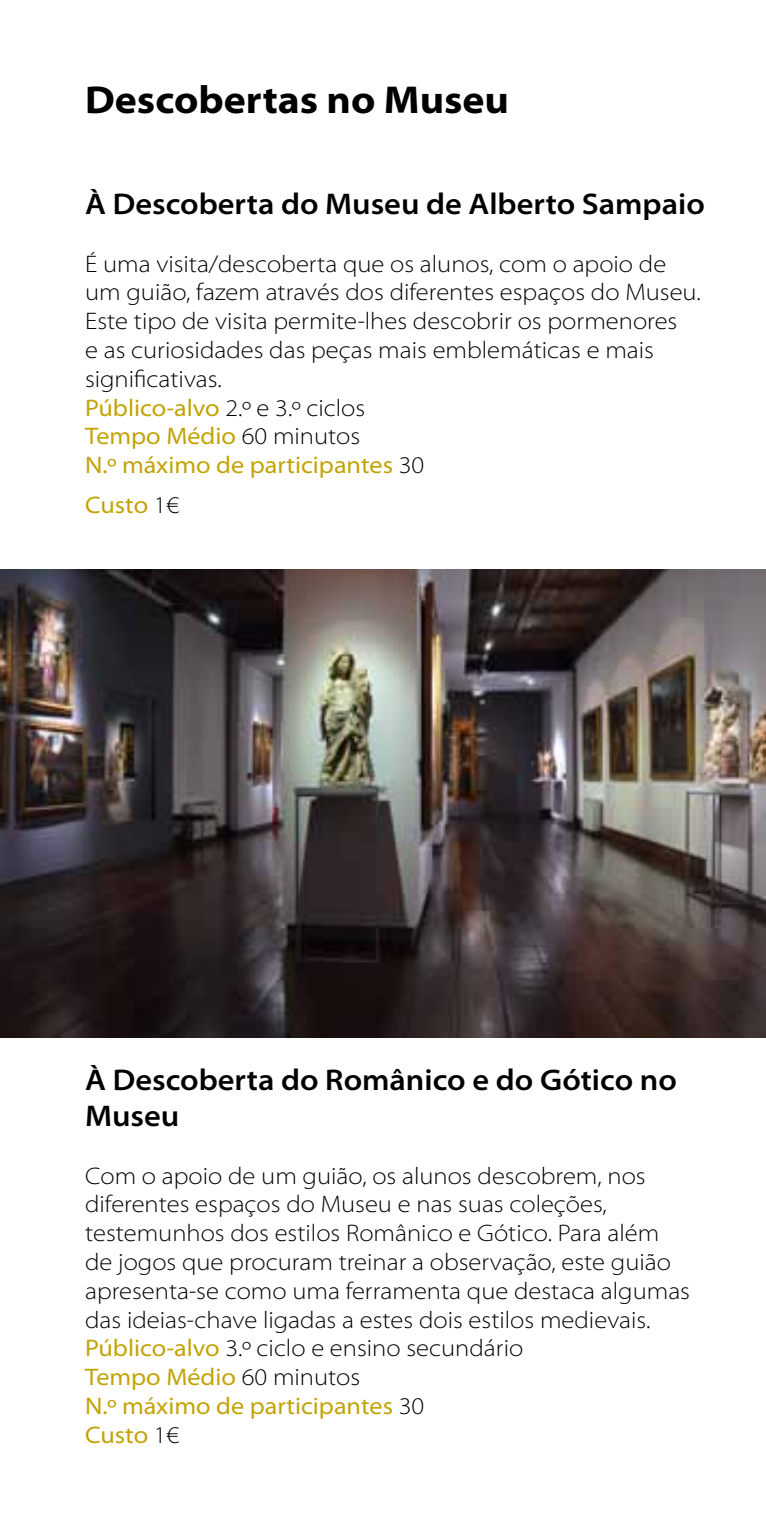
<style>
.page{position:relative;width:766px;height:1531px;background:#fff}
.page>*{position:absolute;margin:0;border:0;box-sizing:border-box;transform-origin:0 0}
.t1{font:700 semi-expanded 39px "Myriad Pro";color:#000}
.t2{font:600 semi-expanded 30px/36px "Myriad Pro";color:#000}
.t3{font:300 semi-expanded 24px/28.8px "Myriad Pro";color:#000}
.t4{font:semi-expanded 24px "Myriad Pro";letter-spacing:-.005em;color:#c2a204}
.s1{font-weight:400;color:#c2a204}
.s2{font-weight:300;color:#000}
</style>
<div class="page">
<img style="left:0;top:570px;width:765px;height:467px">
<h1 class="t1" style="left:85px;top:77px;width:425px">Descobertas no Museu</h1>
<p class="t2" style="left:85px;top:186px;width:621px">À Descoberta do Museu de Alberto Sampaio</p>
<p class="t3" style="left:85px;top:250px;width:616px">É uma visita/descoberta que os alunos, com o apoio de um guião, fazem através dos diferentes espaços do Museu.<br>Este tipo de visita permite-lhes descobrir os pormenores<br>e as curiosidades das peças mais emblemáticas e mais significativas.<br><span class="s1">Público-alvo</span> 2.º e 3.º ciclos<br><span class="s1">Tempo Médio</span> 60 minutos<br><span class="s1">N.º máximo de participantes</span> 30</p>
<p class="t4" style="left:85px;top:491px;width:96px">Custo <span class="s2">1€</span></p>
<p class="t2" style="left:85px;top:1062px;width:593px">À Descoberta do Românico e do Gótico no<br>Museu</p>
<p class="t3" style="left:85px;top:1161px;width:606px">Com o apoio de um guião, os alunos descobrem, nos diferentes espaços do Museu e nas suas coleções, testemunhos dos estilos Românico e Gótico. Para além de jogos que procuram treinar a observação, este guião apresenta-se como uma ferramenta que destaca algumas das ideias-chave ligadas a estes dois estilos medievais.<br><span class="s1">Público-alvo</span> 3.º ciclo e ensino secundário<br><span class="s1">Tempo Médio</span> 60 minutos<br><span class="s1">N.º máximo de participantes</span> 30<br><span class="s1">Custo</span> 1€</p>
</div>
